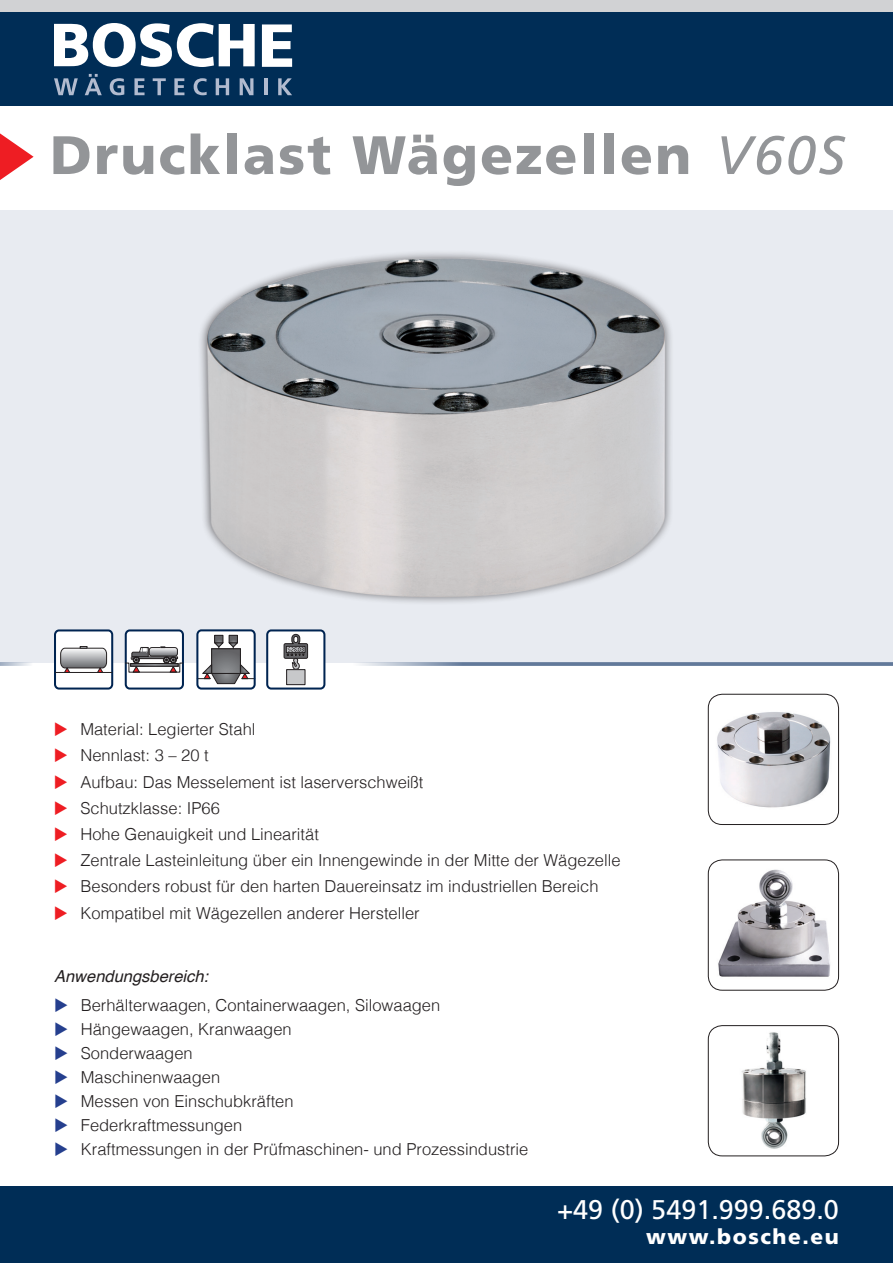
<style>
.page{position:relative;width:893px;height:1263px;background:#fff}
.page>*{position:absolute;margin:0;border:0;box-sizing:border-box;transform-origin:0 0}
.t1{font:900 54px "Frutiger LT Std";letter-spacing:.04em;color:#939598}
.t2{font:27px "Frutiger LT Std";color:#fff}
.t3{font:900 21px "Frutiger LT Std";letter-spacing:.075em;color:#fff}
.t4{font:300 16.5px "Helvetica";color:#231f20}
.t5{font:italic 16.5px "Helvetica";color:#231f20}
.s1{font-weight:400;font-style:italic}
.s2{color:#ee1d23}
.s3{color:#253f8e}
</style>
<div class="page">
<div style="left:0;top:0;width:893px;height:21px;background:#d1d2d4"></div>
<div style="left:0;top:12px;width:893px;height:94px;background:#002d56"></div>
<div style="left:0;top:210px;width:893px;height:452px;background:#e8ebf1"></div>
<svg style="left:353px;top:662px;width:540px;height:4px;background:#788ca8"></svg>
<div style="left:0;top:1186px;width:893px;height:77px;background:#002d56"></div>
<svg style="left:0;top:133px;width:34px;height:47px"></svg>
<svg style="left:0;top:662px;width:33px;height:4px"></svg>
<img style="left:718px;top:869px;width:112px;height:108px">
<div style="left:708px;top:859px;width:131px;height:132px;border:1px solid #231f20;border-radius:14px"></div>
<svg style="left:262px;top:24px;width:30px;height:43px"></svg>
<svg style="left:54px;top:23px;width:201px;height:44px"></svg>
<svg style="left:54px;top:78px;width:24px;height:17px"></svg>
<svg style="left:85px;top:74px;width:17px;height:21px"></svg>
<svg style="left:110px;top:78px;width:14px;height:17px"></svg>
<svg style="left:134px;top:78px;width:11px;height:17px"></svg>
<svg style="left:153px;top:78px;width:13px;height:17px"></svg>
<svg style="left:174px;top:78px;width:10px;height:17px"></svg>
<svg style="left:194px;top:78px;width:13px;height:17px"></svg>
<svg style="left:216px;top:78px;width:13px;height:17px"></svg>
<svg style="left:240px;top:78px;width:13px;height:17px"></svg>
<hr style="left:264px;top:78px;width:4px;height:17px;background:#b2bbcf">
<svg style="left:278px;top:78px;width:14px;height:17px"></svg>
<img style="left:717px;top:712px;width:114px;height:96px">
<div style="left:708px;top:694px;width:131px;height:131px;border:1px solid #231f20;border-radius:14px"></div>
<img style="left:741px;top:1032px;width:65px;height:117px">
<div style="left:708px;top:1025px;width:131px;height:131px;border:1px solid #231f20;border-radius:14px"></div>
<img style="left:200px;top:253px;width:471px;height:350px">
<div style="left:197px;top:630px;width:58px;height:58px;background:#fff;border-radius:4px"></div>
<svg style="left:199px;top:635px;width:54px;height:49px"></svg>
<div style="left:196px;top:629px;width:60px;height:60px;border:2px solid #002451;border-radius:4px"></div>
<div style="left:55px;top:630px;width:57px;height:58px;background:#fff;border-radius:4px"></div>
<div style="left:54px;top:629px;width:59px;height:60px;border:2px solid #002451;border-radius:4px"></div>
<hr style="left:55px;top:672px;width:57px;height:1px;background:#231f20">
<svg style="left:60px;top:646px;width:47px;height:26px"></svg>
<div style="left:126px;top:630px;width:57px;height:58px;background:#fff;border-radius:4px"></div>
<div style="left:125px;top:629px;width:59px;height:60px;border:2px solid #002451;border-radius:4px"></div>
<svg style="left:125px;top:647px;width:58px;height:26px"></svg>
<div style="left:267px;top:630px;width:57px;height:58px;background:#fff;border-radius:4px"></div>
<div style="left:266px;top:629px;width:59px;height:60px;border:2px solid #002451;border-radius:4px"></div>
<div style="left:287px;top:670px;width:18px;height:15px;background:#c7c8ca"></div>
<div style="left:286px;top:669px;width:19px;height:16px;border:1px solid #231f20"></div>
<svg style="left:284px;top:634px;width:24px;height:36px"></svg>
<h1 class="t1" style="left:50px;top:122px;width:797px">Drucklast Wägezellen <span class="s1">V60S</span></h1>
<p class="t4" style="left:54px;top:715px;width:203px"><span class="s2">◆</span> Material: Legierter Stahl</p>
<p class="t4" style="left:54px;top:741px;width:156px"><span class="s2">◆</span> Nennlast: 3 – 20 t</p>
<p class="t4" style="left:54px;top:768px;width:371px"><span class="s2">◆</span> Aufbau: Das Messelement ist laserverschweißt</p>
<p class="t4" style="left:54px;top:794px;width:167px"><span class="s2">◆</span> Schutzklasse: IP66</p>
<p class="t4" style="left:54px;top:820px;width:267px"><span class="s2">◆</span> Hohe Genauigkeit und Linearität</p>
<p class="t4" style="left:54px;top:846px;width:568px"><span class="s2">◆</span> Zentrale Lasteinleitung über ein Innengewinde in der Mitte der Wägezelle</p>
<p class="t4" style="left:54px;top:872px;width:546px"><span class="s2">◆</span> Besonders robust für den harten Dauereinsatz im industriellen Bereich</p>
<p class="t4" style="left:54px;top:899px;width:367px"><span class="s2">◆</span> Kompatibel mit Wägezellen anderer Hersteller</p>
<p class="t5" style="left:54px;top:963px;width:156px">Anwendungsbereich:</p>
<p class="t4" style="left:54px;top:991px;width:388px"><span class="s3">◆</span> Berhälterwaagen, Containerwaagen, Silowaagen</p>
<p class="t4" style="left:54px;top:1015px;width:239px"><span class="s3">◆</span> Hängewaagen, Kranwaagen</p>
<p class="t4" style="left:54px;top:1039px;width:140px"><span class="s3">◆</span> Sonderwaagen</p>
<p class="t4" style="left:54px;top:1063px;width:167px"><span class="s3">◆</span> Maschinenwaagen</p>
<p class="t4" style="left:54px;top:1087px;width:241px"><span class="s3">◆</span> Messen von Einschubkräften</p>
<p class="t4" style="left:54px;top:1111px;width:189px"><span class="s3">◆</span> Federkraftmessungen</p>
<p class="t4" style="left:54px;top:1135px;width:476px"><span class="s3">◆</span> Kraftmessungen in der Prüfmaschinen- und Prozessindustrie</p>
<h2 class="t2" style="left:557px;top:1194px;width:283px">+49 (0) 5491.999.689.0</h2>
<p class="t3" style="left:646px;top:1224px;width:194px">www.bosche.eu</p>
</div>
